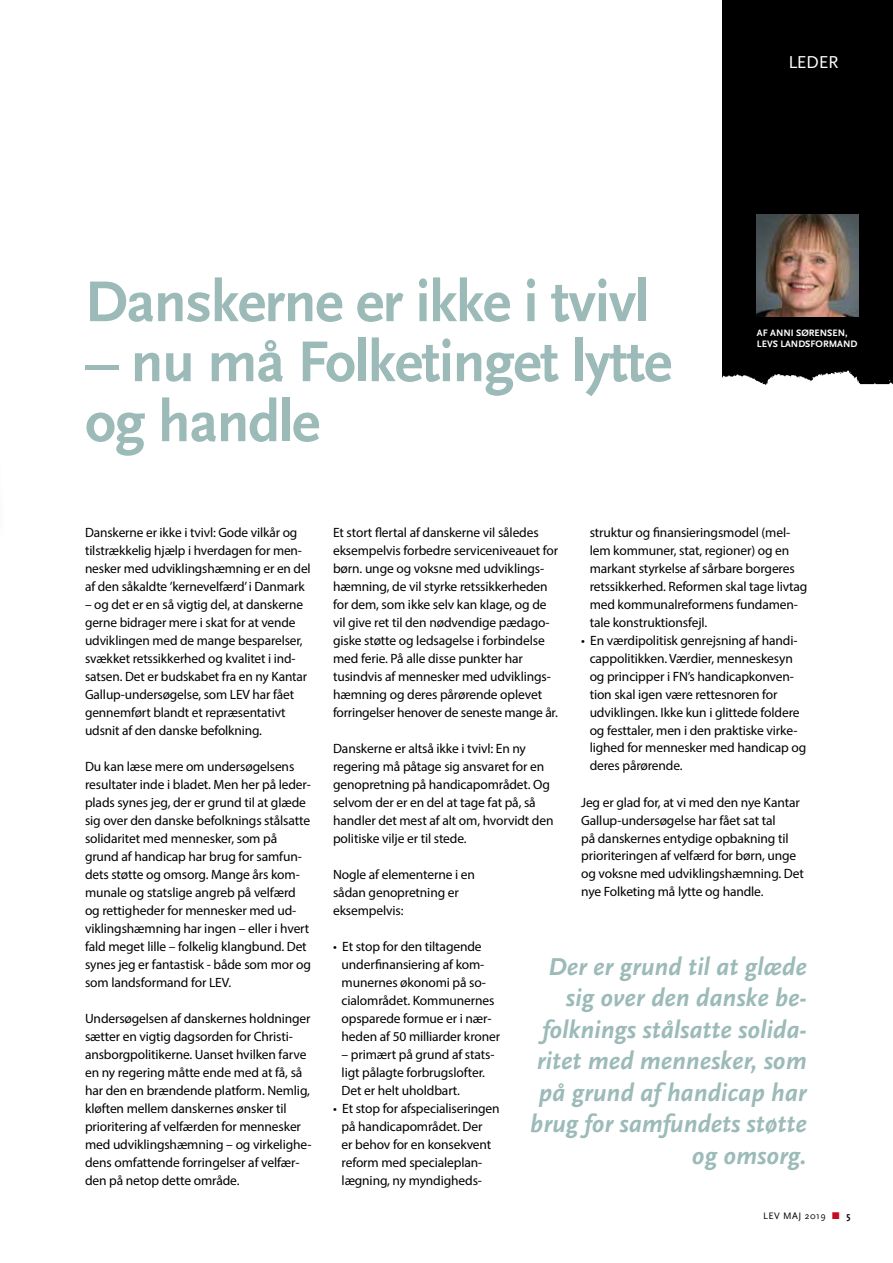
<style>
.page{position:relative;width:893px;height:1263px;background:#fff}
.page>*{position:absolute;margin:0;border:0;box-sizing:border-box;transform-origin:0 0}
.t1{font:700 60px/60px "Scala Sans";letter-spacing:-.02em;color:#9bbab8}
.t2{font:italic 700 25.5px/31.5px "Scala Sans";color:#9bbab8;text-align:right}
.t3{font:18px "Scala Sans";letter-spacing:-.02em;color:#fff}
.t4{font:13.5px/18px "Myriad Pro";letter-spacing:-.01em;color:#000}
.t5{font:700 9.75px/11.7px "Scala Sans";color:#fff}
.t6{font:9.75px "Scala Sans";letter-spacing:.05em;color:#000}
.s1{color:#c80a21}
.s2{font-weight:700}
</style>
<div class="page">
<div style="left:723px;top:0;width:170px;height:385px;background:#000"></div>
<img style="left:757px;top:215px;width:102px;height:102px">
<h1 class="t1" style="left:85px;top:273px;width:566px">Danskerne er ikke i tvivl</h1>
<h1 class="t1" style="left:85px;top:333px;width:588px">– nu må Folketinget lytte og handle</h1>
<h3 class="t3" style="left:788px;top:52px;width:52px">LEDER</h3>
<p class="t5" style="left:757px;top:327px;width:102px">AF ANNI SØRENSEN,<br>LEVS LANDSFORMAND</p>
<p class="t4" style="left:85px;top:523px;width:227px">Danskerne er ikke i tvivl: Gode vilkår og tilstrækkelig hjælp i hverdagen for men&shy;nesker med udviklingshæmning er en del af den såkaldte ’kernevelfærd’ i Danmark</p>
<p class="t4" style="left:85px;top:595px;width:224px">– og det er en så vigtig del, at danskerne gerne bidrager mere i skat for at vende udviklingen med de mange besparelser, svækket retssikkerhed og kvalitet i ind&shy;satsen. Det er budskabet fra en ny Kantar Gallup-undersøgelse, som LEV har fået gennemført blandt et repræsentativt udsnit af den danske befolkning.</p>
<p class="t4" style="left:85px;top:757px;width:227px">Du kan læse mere om undersøgelsens resultater inde i bladet. Men her på leder&shy;plads synes jeg, der er grund til at glæde sig over den danske befolknings stålsatte solidaritet med mennesker, som på grund af handicap har brug for samfun&shy;dets støtte og omsorg. Mange års kom&shy;munale og statslige angreb på velfærd og rettigheder for mennesker med ud&shy;viklingshæmning har ingen – eller i hvert fald meget lille – folkelig klangbund. Det synes jeg er fantastisk - både som mor og som landsformand for LEV.</p>
<p class="t4" style="left:85px;top:1009px;width:228px">Undersøgelsen af danskernes holdninger sætter en vigtig dagsorden for Christi&shy;ansborgpolitikerne. Uanset hvilken farve en ny regering måtte ende med at få, så har den en brændende platform. Nemlig, kløften mellem danskernes ønsker til prioritering af velfærden for mennesker med udviklingshæmning – og virkelighe&shy;dens omfattende forringelser af velfær&shy;den på netop dette område.</p>
<p class="t4" style="left:590px;top:523px;width:219px">struktur og finansieringsmodel (mel&shy;lem kommuner, stat, regioner) og en markant styrkelse af sårbare borgeres retssikkerhed. Reformen skal tage livtag med kommunalreformens fundamen&shy;tale konstruktionsfejl.</p>
<p class="t4" style="left:590px;top:631px;width:218px;text-indent:-9px">• En værdipolitisk genrejsning af handi&shy;cappolitikken. Værdier, menneskesyn og principper i FN’s handicapkonven&shy;tion skal igen være rettesnoren for udviklingen. Ikke kun i glittede foldere og festtaler, men i den praktiske virke&shy;lighed for mennesker med handicap og deres pårørende.</p>
<p class="t4" style="left:581px;top:793px;width:224px">Jeg er glad for, at vi med den nye Kantar Gallup-undersøgelse har fået sat tal<br>på danskernes entydige opbakning til prioriteringen af velfærd for børn, unge og voksne med udviklingshæmning. Det nye Folketing må lytte og handle.</p>
<p class="t4" style="left:333px;top:523px;width:226px">Et stort flertal af danskerne vil således eksempelvis forbedre serviceniveauet for børn. unge og voksne med udviklings&shy;hæmning, de vil styrke retssikkerheden for dem, som ikke selv kan klage, og de vil give ret til den nødvendige pædago&shy;giske støtte og ledsagelse i forbindelse med ferie. På alle disse punkter har tusindvis af mennesker med udviklings&shy;hæmning og deres pårørende oplevet forringelser henover de seneste mange år.</p>
<p class="t4" style="left:333px;top:739px;width:222px">Danskerne er altså ikke i tvivl: En ny regering må påtage sig ansvaret for en genopretning på handicapområdet. Og selvom der er en del at tage fat på, så handler det mest af alt om, hvorvidt den politiske vilje er til stede.</p>
<p class="t4" style="left:333px;top:865px;width:143px">Nogle af elementerne i en sådan genopretning er eksempelvis:</p>
<p class="t4" style="left:342px;top:937px;width:160px;text-indent:-9px">• Et stop for den tiltagende underfinansiering af kom&shy;munernes økonomi på so&shy;cialområdet. Kommunernes opsparede formue er i nær&shy;heden af 50 milliarder kroner</p>
<p class="t4" style="left:342px;top:1045px;width:154px">– primært på grund af stats&shy;ligt pålagte forbrugslofter.<br>Det er helt uholdbart.</p>
<p class="t4" style="left:342px;top:1099px;width:159px;text-indent:-9px">• Et stop for afspecialiseringen på handicapområdet. Der<br>er behov for en konsekvent reform med specialeplan&shy;lægning, ny myndigheds-</p>
<h2 class="t2" style="left:530px;top:951px;width:278px">Der er grund til at glæde sig over den danske be&shy;folknings stålsatte solida&shy;ritet med mennesker, som på grund af handicap har brug for samfundets støtte og omsorg.</h2>
<p class="t6" style="left:763px;top:1211px;width:89px">LEV MAJ 2019 <span class="s1">■</span> <span class="s2">5</span></p>
</div>
